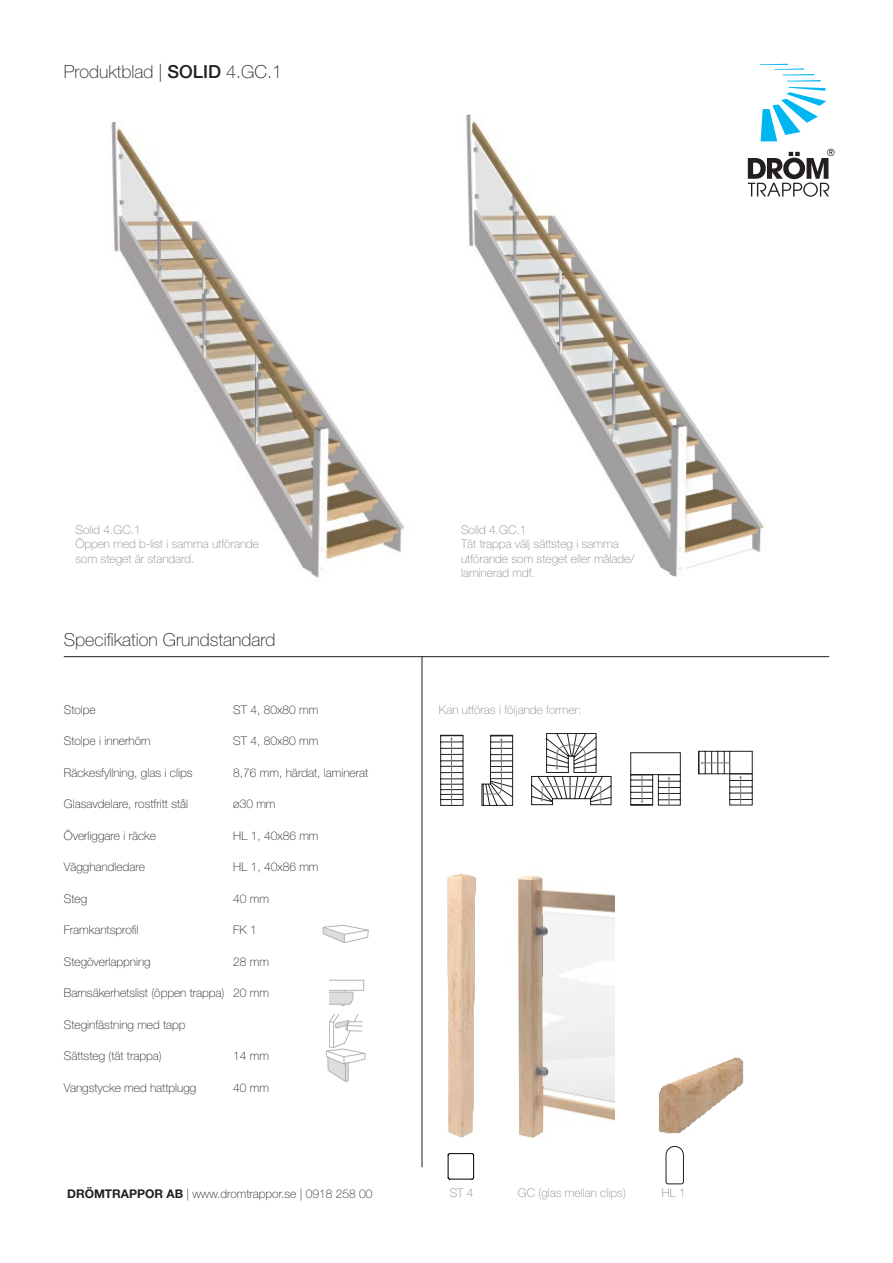
<style>
.page{position:relative;width:893px;height:1263px;background:#fff}
.page>*{position:absolute;margin:0;border:0;box-sizing:border-box;transform-origin:0 0}
.t1{font:100 18px "Helvetica Neue";color:#231f20}
.t2{font:100 12px "Helvetica Neue";color:#231f20}
.t3{font:100 12px/14.4px "Helvetica Neue";color:#86888b}
.s1{font-weight:500}
.s2{font-weight:700}
</style>
<div class="page">
<svg style="left:770px;top:149px;width:64px;height:48px"></svg>
<svg style="left:760px;top:64px;width:66px;height:77px"></svg>
<img style="left:111px;top:121px;width:294px;height:457px">
<img style="left:466px;top:113px;width:304px;height:463px">
<hr style="left:64px;top:656px;width:765px;height:1px;background:#231f20">
<hr style="left:422px;top:656px;width:1px;height:511px;background:#231f20">
<svg style="left:481px;top:735px;width:32px;height:71px"></svg>
<svg style="left:699px;top:751px;width:53px;height:54px"></svg>
<svg style="left:440px;top:735px;width:23px;height:71px"></svg>
<svg style="left:531px;top:733px;width:81px;height:72px"></svg>
<svg style="left:630px;top:775px;width:51px;height:30px"></svg>
<div style="left:630px;top:752px;width:51px;height:23px;border:1px solid #231f20"></div>
<img style="left:517px;top:875px;width:98px;height:263px">
<svg style="left:448px;top:1153px;width:26px;height:26px"></svg>
<img style="left:447px;top:873px;width:29px;height:265px">
<img style="left:658px;top:1057px;width:86px;height:77px">
<svg style="left:666px;top:1146px;width:18px;height:38px"></svg>
<div style="left:341px;top:989px;width:4px;height:17px;border:1px solid #b2b3b7;border-radius:2px"></div>
<svg style="left:329px;top:980px;width:35px;height:25px"></svg>
<svg style="left:326px;top:1014px;width:39px;height:68px"></svg>
<svg style="left:323px;top:925px;width:46px;height:18px"></svg>
<h1 class="t1" style="left:64px;top:61px;width:220px">Produktblad | <span class="s1">SOLID</span> 4.GC.1</h1>
<p class="t3" style="left:75px;top:522px;width:185px">Solid 4.GC.1<br>Öppen med b-list i samma utförande som steget är standard.</p>
<p class="t3" style="left:461px;top:522px;width:175px">Solid 4.GC.1<br>Tät trappa välj sättsteg i samma utförande som steget eller målade/ laminerad mdf.</p>
<h1 class="t1" style="left:64px;top:630px;width:213px">Specifikation Grundstandard</h1>
<p class="t2" style="left:64px;top:703px;width:34px">Stolpe</p>
<p class="t2" style="left:233px;top:703px;width:86px">ST 4, 80x80 mm</p>
<p class="t2" style="left:64px;top:734px;width:88px">Stolpe i innerhörn</p>
<p class="t2" style="left:233px;top:734px;width:86px">ST 4, 80x80 mm</p>
<p class="t2" style="left:64px;top:766px;width:130px">Räckesfyllning, glas i clips</p>
<p class="t2" style="left:233px;top:766px;width:136px">8,76 mm, härdat, laminerat</p>
<p class="t2" style="left:64px;top:797px;width:126px">Glasavdelare, rostfritt stål</p>
<p class="t2" style="left:233px;top:797px;width:44px">ø30 mm</p>
<p class="t2" style="left:64px;top:829px;width:94px">Överliggare i räcke</p>
<p class="t2" style="left:233px;top:829px;width:87px">HL 1, 40x86 mm</p>
<p class="t2" style="left:64px;top:860px;width:83px">Vägghandledare</p>
<p class="t2" style="left:233px;top:860px;width:87px">HL 1, 40x86 mm</p>
<p class="t2" style="left:64px;top:892px;width:25px">Steg</p>
<p class="t2" style="left:233px;top:892px;width:37px">40 mm</p>
<p class="t2" style="left:64px;top:923px;width:76px">Framkantsprofil</p>
<p class="t2" style="left:233px;top:923px;width:25px">FK 1</p>
<p class="t2" style="left:64px;top:955px;width:88px">Stegöverlappning</p>
<p class="t2" style="left:233px;top:955px;width:37px">28 mm</p>
<p class="t2" style="left:64px;top:986px;width:207px">Barnsäkerhetslist (öppen trappa) 20 mm</p>
<p class="t2" style="left:64px;top:1018px;width:123px">Steginfästning med tapp</p>
<p class="t2" style="left:64px;top:1049px;width:99px">Sättsteg (tät trappa)</p>
<p class="t2" style="left:233px;top:1049px;width:37px">14 mm</p>
<p class="t2" style="left:64px;top:1081px;width:134px">Vangstycke med hattplugg</p>
<p class="t2" style="left:233px;top:1081px;width:37px">40 mm</p>
<p class="t2" style="left:67px;top:1187px;width:307px"><span class="s2">DRÖMTRAPPOR AB</span> | www.dromtrappor.se | 0918 258 00</p>
<p class="t3" style="left:439px;top:703px;width:144px">Kan utföras i följande former:</p>
<p class="t3" style="left:450px;top:1185px;width:25px">ST 4</p>
<p class="t3" style="left:662px;top:1185px;width:26px">HL 1</p>
<p class="t3" style="left:518px;top:1185px;width:110px">GC (glas mellan clips)</p>
</div>
